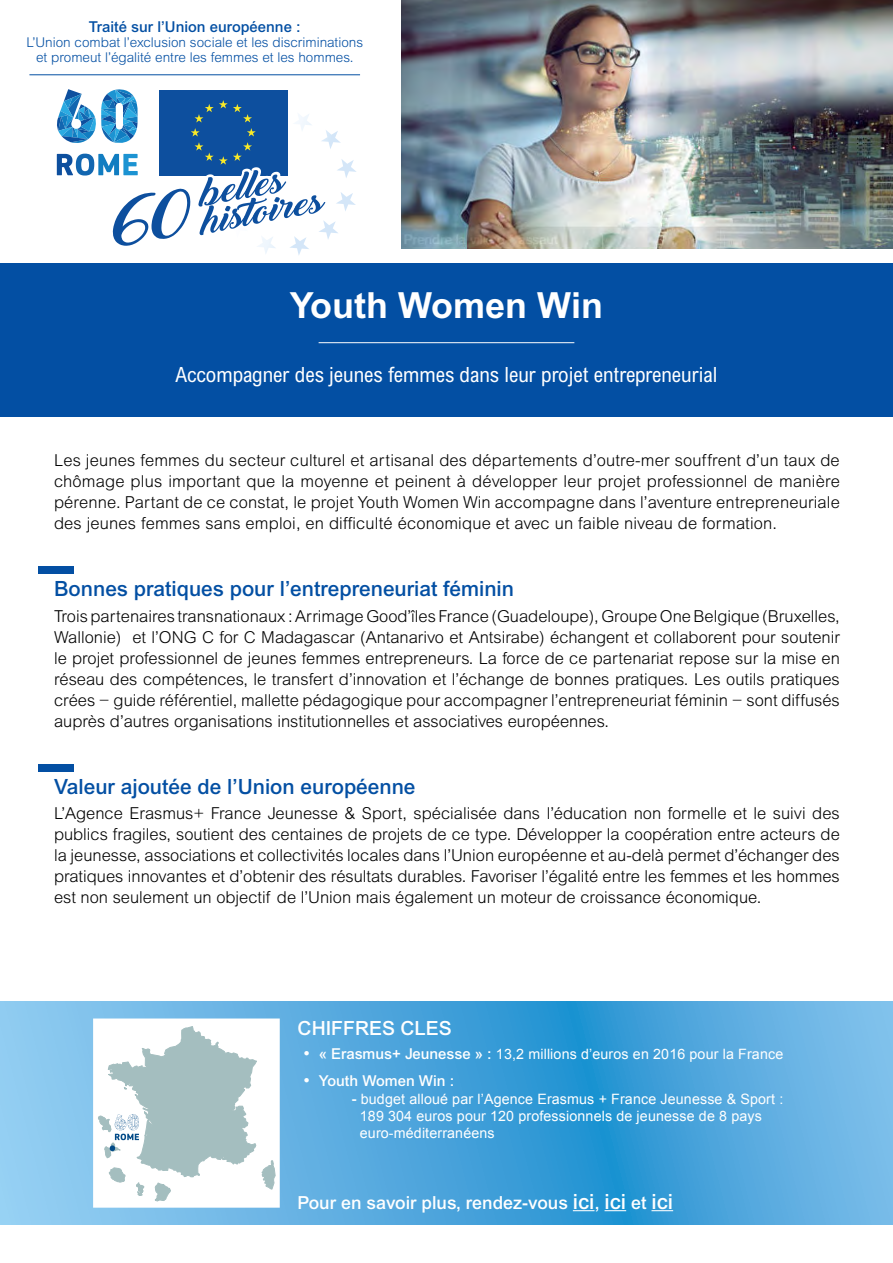
<style>
.page{position:relative;width:893px;height:1263px;background:#fff}
.page>*{position:absolute;margin:0;border:0;box-sizing:border-box;transform-origin:0 0}
.t1{font:700 36px "Arial";color:#fff}
.t2{font:500 21px "Arial";color:#034fa3}
.t3{font:condensed 21px "Arial";color:#fff}
.t4{font:500 19.5px "Arial";color:#fff}
.t5{font:500 18px "Arial";color:#fff}
.t6{font:300 16.5px/21px "Arial";color:#000;text-align:justify}
.t7{font:500 15px "Arial";color:#034fa3}
.t8{font:500 15px "Arial";color:#fff}
.t9{font:14.25px/17.1px "Arial";letter-spacing:.01em;color:#fff}
.t10{font:300 13.5px/15px "Arial";color:#034fa3;text-align:center}
.s1{font-weight:500;font-size:16.5px}
.s2{font-weight:500;font-size:15px}
.s3{font-size:16.5px}
.s4{font-size:21px}
</style>
<div class="page">
<div style="left:0;top:264px;width:893px;height:153px;background:#034fa3"></div>
<hr style="left:319px;top:342px;width:255px;height:1px;background:#fff">
<img style="left:290px;top:246px;width:19px;height:9px">
<img style="left:329px;top:221px;width:9px;height:16px">
<img style="left:336px;top:192px;width:20px;height:19px">
<img style="left:337px;top:159px;width:19px;height:19px">
<img style="left:329px;top:131px;width:12px;height:18px">
<svg style="left:56px;top:89px;width:273px;height:157px"></svg>
<img style="left:402px;top:0;width:491px;height:249px">
<hr style="left:29px;top:74px;width:331px;height:1px;background:#034fa3">
<div style="left:39px;top:567px;width:35px;height:7px;background:#034fa3"></div>
<div style="left:39px;top:764px;width:35px;height:8px;background:#034fa3"></div>
<svg style="left:0;top:1001px;width:893px;height:224px;background:#56abdf"></svg>
<div style="left:95px;top:1020px;width:183px;height:186px;background:#fff"></div>
<svg style="left:98px;top:1026px;width:177px;height:175px"></svg>
<div style="left:93px;top:1018px;width:187px;height:190px;border:3px solid #fff"></div>
<svg style="left:573px;top:1210px;width:21px;height:1px"></svg>
<svg style="left:604px;top:1210px;width:22px;height:1px"></svg>
<svg style="left:651px;top:1210px;width:22px;height:1px"></svg>
<p class="t7" style="left:89px;top:18px;width:213px">Traité sur l’Union européenne :</p>
<p class="t10" style="left:26px;top:34px;width:338px">L’Union combat l’exclusion sociale et les discriminations et promeut l’égalité entre les femmes et les hommes.</p>
<h1 class="t1" style="left:290px;top:284px;width:315px">Youth Women Win</h1>
<p class="t3" style="left:176px;top:362px;width:543px">Accompagner des jeunes femmes dans leur projet entrepreneurial</p>
<p class="t6" style="left:54px;top:450px;width:787px">Les jeunes femmes du secteur culturel et artisanal des départements d’outre-mer souffrent d’un taux de chômage plus important que la moyenne et peinent à développer leur projet professionnel de manière pérenne. Partant de ce constat, le projet Youth Women Win accompagne dans l’aventure entrepreneuriale des jeunes femmes sans emploi, en difficulté économique et avec un faible niveau de formation.</p>
<p class="t2" style="left:54px;top:576px;width:462px">Bonnes pratiques pour l’entrepreneuriat féminin</p>
<p class="t6" style="left:54px;top:605px;width:787px">Trois partenaires transnationaux : Arrimage Good’îles France (Guadeloupe), Groupe One Belgique (Bruxelles, Wallonie) et l’ONG C for C Madagascar (Antanarivo et Antsirabe) échangent et collaborent pour soutenir le projet professionnel de jeunes femmes entrepreneurs. La force de ce partenariat repose sur la mise en réseau des compétences, le transfert d’innovation et l’échange de bonnes pratiques. Les outils pratiques crées − guide référentiel, mallette pédagogique pour accompagner l’entrepreneuriat féminin − sont diffusés auprès d’autres organisations institutionnelles et associatives européennes.</p>
<p class="t2" style="left:54px;top:774px;width:363px">Valeur ajoutée de l’Union européenne</p>
<p class="t6" style="left:54px;top:803px;width:787px">L’Agence Erasmus+ France Jeunesse &amp; Sport, spécialisée dans l’éducation non formelle et le suivi des publics fragiles, soutient des centaines de projets de ce type. Développer la coopération entre acteurs de la jeunesse, associations et collectivités locales dans l’Union européenne et au-delà permet d’échanger des pratiques innovantes et d’obtenir des résultats durables. Favoriser l’égalité entre les femmes et les hommes est non seulement un objectif de l’Union mais également un moteur de croissance économique.</p>
<p class="t4" style="left:298px;top:1016px;width:156px">CHIFFRES CLES</p>
<p class="t9" style="left:304px;top:1045px;width:481px"><span class="s1">•</span> <span class="s2">« Erasmus+ Jeunesse » :</span> 13,2 millions d’euros en 2016 pour la France</p>
<p class="t8" style="left:304px;top:1072px;width:152px"><span class="s3">•</span> Youth Women Win :</p>
<p class="t9" style="left:360px;top:1090px;width:425px;text-indent:-8px"><span class="s2">-</span> budget alloué par l’Agence Erasmus + France Jeunesse &amp; Sport :<br>189 304 euros pour 120 professionnels de jeunesse de 8 pays euro-méditerranéens</p>
<p class="t5" style="left:298px;top:1192px;width:377px">Pour en savoir plus, rendez-vous <span class="s4">ici</span>, <span class="s4">ici</span> et <span class="s4">ici</span></p>
</div>
